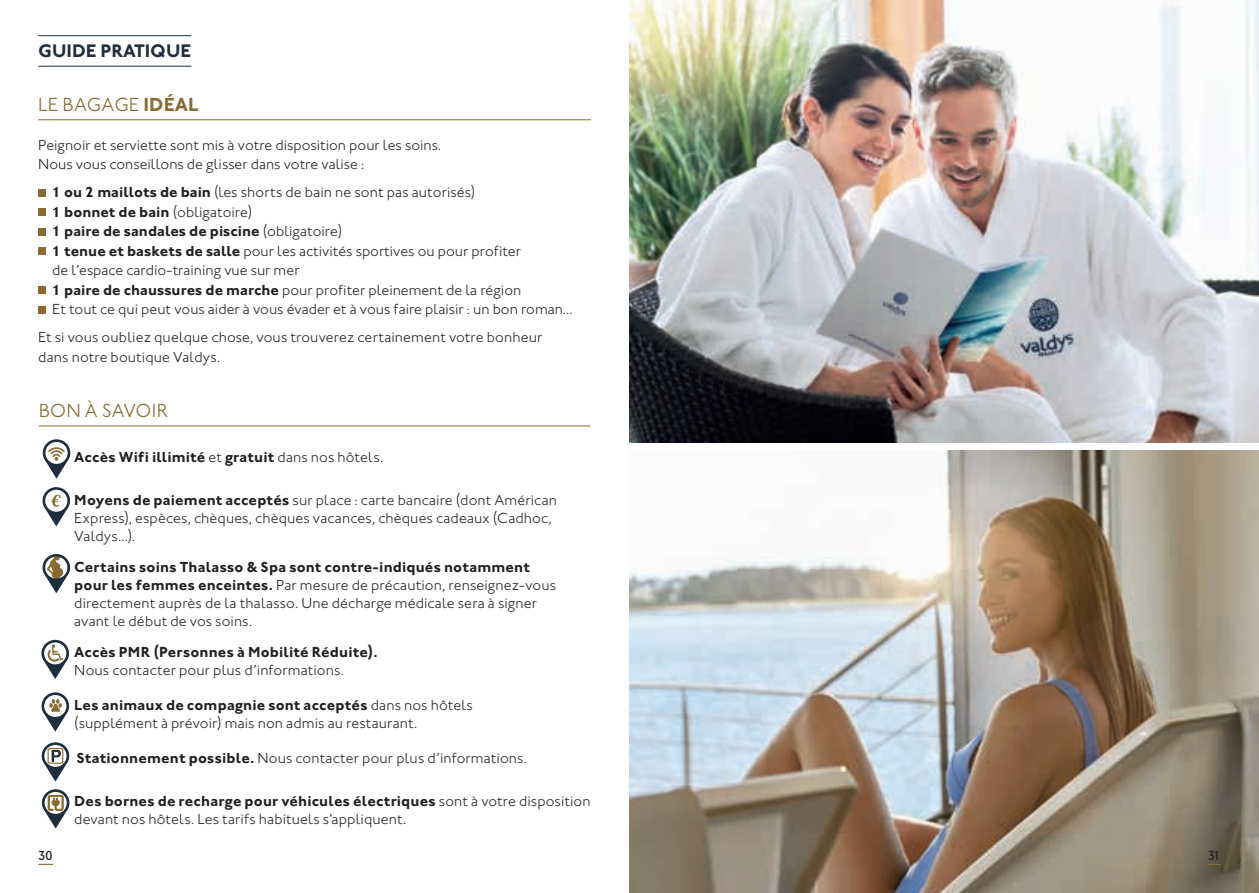
<style>
.page{position:relative;width:1259px;height:893px;background:#fff}
.page>*{position:absolute;margin:0;border:0;box-sizing:border-box;transform-origin:0 0}
.t1{font:300 19.5px "Johnston Valdys";color:#896b32}
.t2{font:700 18.75px "Johnston Valdys";color:#1e2e3f}
.t3{font:300 15px/19.5px "Johnston Valdys";letter-spacing:.005em;color:#231f20}
.t4{font:700 15px "Johnston Valdys";letter-spacing:.01em;color:#231f20}
.t5{font:500 13.5px "Johnston Valdys";color:#231f20}
.s1{font-weight:700}
.s2{font-weight:300}
</style>
<div class="page">
<img style="left:629px;top:0;width:630px;height:442px">
<img style="left:629px;top:451px;width:630px;height:442px">
<hr style="left:39px;top:426px;width:551px;height:1px;background:#896b32">
<svg style="left:43px;top:439px;width:27px;height:40px"></svg>
<svg style="left:43px;top:487px;width:27px;height:39px"></svg>
<svg style="left:43px;top:554px;width:27px;height:39px"></svg>
<svg style="left:41px;top:640px;width:28px;height:39px"></svg>
<svg style="left:42px;top:692px;width:27px;height:40px"></svg>
<svg style="left:42px;top:742px;width:27px;height:40px"></svg>
<div style="left:48px;top:748px;width:15px;height:16px;border:1px solid #896b32;border-radius:2px"></div>
<svg style="left:42px;top:789px;width:27px;height:40px"></svg>
<hr style="left:38px;top:119px;width:553px;height:1px;background:#896b32">
<div style="left:38px;top:189px;width:8px;height:7px;background:#896b32"></div>
<div style="left:38px;top:208px;width:8px;height:8px;background:#896b32"></div>
<div style="left:38px;top:228px;width:8px;height:7px;background:#896b32"></div>
<div style="left:38px;top:247px;width:8px;height:8px;background:#896b32"></div>
<div style="left:38px;top:286px;width:8px;height:8px;background:#896b32"></div>
<div style="left:38px;top:306px;width:8px;height:7px;background:#896b32"></div>
<hr style="left:38px;top:35px;width:153px;height:1px;background:#1e2e3f">
<hr style="left:38px;top:66px;width:153px;height:1px;background:#1e2e3f">
<svg style="left:38px;top:864px;width:15px;height:1px"></svg>
<svg style="left:1208px;top:864px;width:12px;height:1px"></svg>
<p class="t2" style="left:38px;top:40px;width:155px">GUIDE PRATIQUE</p>
<h1 class="t1" style="left:38px;top:93px;width:162px">LE BAGAGE <span class="s1">IDÉAL</span></h1>
<p class="t3" style="left:38px;top:135px;width:404px">Peignoir et serviette sont mis à votre disposition pour les soins.<br>Nous vous conseillons de glisser dans votre valise :</p>
<p class="t3" style="left:52px;top:183px;width:522px"><span class="s1">1 ou 2 maillots de bain</span> (les shorts de bain ne sont pas autorisés)<br><span class="s1">1 bonnet de bain</span> (obligatoire)<br><span class="s1">1 paire de sandales de piscine</span> (obligatoire)<br><span class="s1">1 tenue et baskets de salle</span> pour les activités sportives ou pour profiter<br>de l’espace cardio-training vue sur mer<br><span class="s1">1 paire de chaussures de marche</span> pour profiter pleinement de la région<br>Et tout ce qui peut vous aider à vous évader et à vous faire plaisir : un bon roman...</p>
<p class="t3" style="left:38px;top:328px;width:506px">Et si vous oubliez quelque chose, vous trouverez certainement votre bonheur dans notre boutique Valdys.</p>
<h1 class="t1" style="left:39px;top:399px;width:131px">BON À SAVOIR</h1>
<p class="t4" style="left:74px;top:447px;width:310px">Accès Wifi illimité <span class="s2">et</span> gratuit <span class="s2">dans nos hôtels.</span></p>
<p class="t3" style="left:74px;top:491px;width:484px;line-height:18px"><span class="s1">Moyens de paiement acceptés</span> sur place : carte bancaire (dont Américan<br>Express), espèces, chèques, chèques vacances, chèques cadeaux (Cadhoc,<br>Valdys...).</p>
<p class="t3" style="left:74px;top:558px;width:483px;line-height:18px"><span class="s1">Certains soins Thalasso &amp; Spa sont contre-indiqués notamment pour les femmes enceintes.</span> Par mesure de précaution, renseignez-vous directement auprès de la thalasso. Une décharge médicale sera à signer avant le début de vos soins.</p>
<p class="t4" style="left:74px;top:643px;width:305px">Accès PMR (Personnes à Mobilité Réduite).</p>
<p class="t3" style="left:74px;top:660px;width:271px">Nous contacter pour plus d’informations.</p>
<p class="t3" style="left:74px;top:696px;width:400px;line-height:18px"><span class="s1">Les animaux de compagnie sont acceptés</span> dans nos hôtels (supplément à prévoir) mais non admis au restaurant.</p>
<p class="t3" style="left:77px;top:748px;width:452px"><span class="s1">Stationnement possible.</span> Nous contacter pour plus d’informations.</p>
<p class="t3" style="left:74px;top:792px;width:518px;line-height:18px"><span class="s1">Des bornes de recharge pour véhicules électriques</span> sont à votre disposition devant nos hôtels. Les tarifs habituels s’appliquent.</p>
<p class="t5" style="left:38px;top:847px;width:16px">30</p>
<p class="t5" style="left:1208px;top:847px;width:14px">31</p>
</div>
